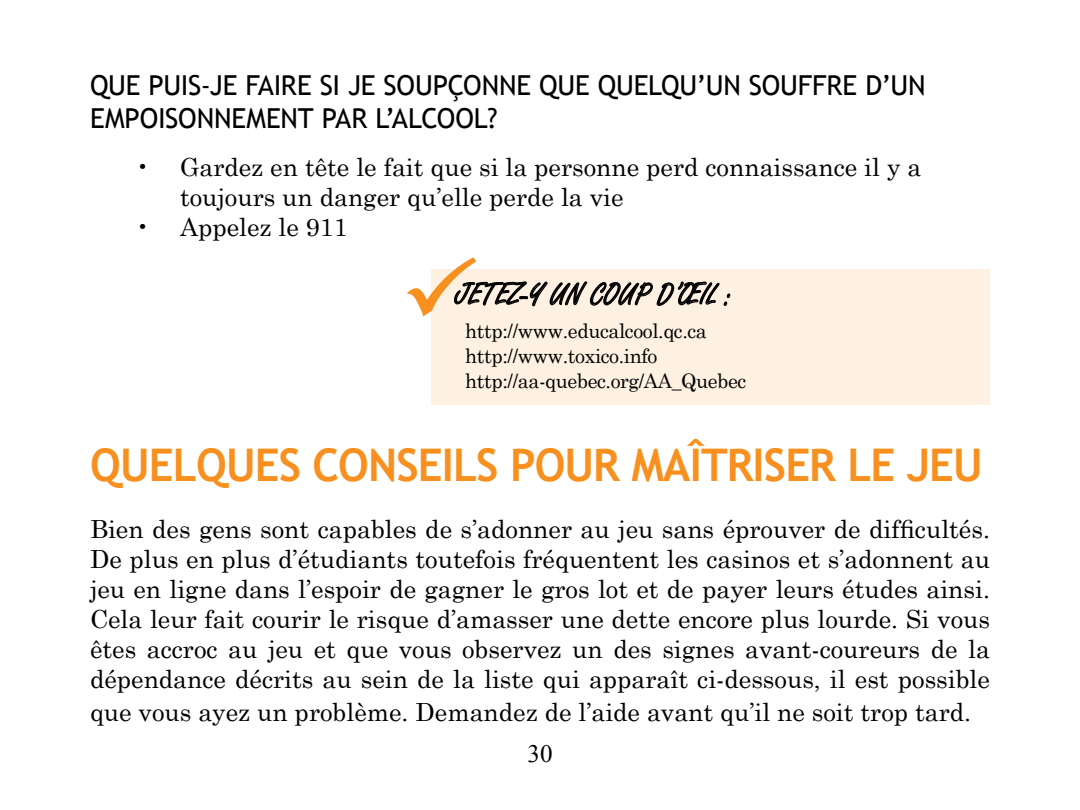
<style>
.page{position:relative;width:1080px;height:810px;background:#fff}
.page>*{position:absolute;margin:0;border:0;box-sizing:border-box;transform-origin:0 0}
.t1{font:700 45px "Trebuchet MS";letter-spacing:-.02em;color:#f7901e}
.t2{font:32.5px "Freestyle Script";color:#000}
.t3{font:27.5px/33px "Trebuchet MS";letter-spacing:-.005em;color:#000}
.t4{font:25px/30px "Century Schoolbook";color:#000}
.t5{font:25px "Times New Roman";color:#000}
.t6{font:20px/25px "Century Schoolbook";letter-spacing:-.02em;color:#000}
</style>
<div class="page">
<div style="left:432px;top:269px;width:558px;height:136px;background:#fef1e2"></div>
<svg style="left:406px;top:257px;width:325px;height:62px"></svg>
<p class="t3" style="left:90px;top:69px;width:837px">QUE PUIS-JE FAIRE SI JE SOUPÇONNE QUE QUELQU’UN SOUFFRE D’UN<br>EMPOISONNEMENT PAR L’ALCOOL?</p>
<p class="t4" style="left:180px;top:150px;width:743px;text-indent:-45px">• Gardez en tête le fait que si la personne perd connaissance il y a toujours un danger qu’elle perde la vie</p>
<p class="t4" style="left:135px;top:210px;width:214px">• Appelez le 911</p>
<h2 class="t2" style="left:455px;top:277px;width:279px">JETEZ-Y UN COUP D’ŒIL :</h2>
<p class="t6" style="left:465px;top:316px;width:283px">http://www.educalcool.qc.ca http://www.toxico.info http://aa-quebec.org/AA_Quebec</p>
<h1 class="t1" style="left:90px;top:437px;width:275px">QUELQUES CONSE</h1>
<h1 class="t1" style="left:442px;top:437px;width:543px">ILS POUR MAÎTRISER LE JEU</h1>
<p class="t4" style="left:90px;top:512px;width:902px;text-align:justify">Bien des gens sont capables de s’adonner au jeu sans éprouver de difficultés.<br>De plus en plus d’étudiants toutefois fréquentent les casinos et s’adonnent au jeu en ligne dans l’espoir de gagner le gros lot et de payer leurs études ainsi.<br>Cela leur fait courir le risque d’amasser une dette encore plus lourde. Si vous êtes accroc au jeu et que vous observez un des signes avant-coureurs de la dépendance décrits au sein de la liste qui apparaît ci-dessous, il est possible</p>
<p class="t4" style="left:90px;top:695px;width:883px">que vous ayez un problème. Demandez de l’aide avant qu’il ne soit trop tard.</p>
<p class="t5" style="left:528px;top:737px;width:26px">30</p>
</div>
